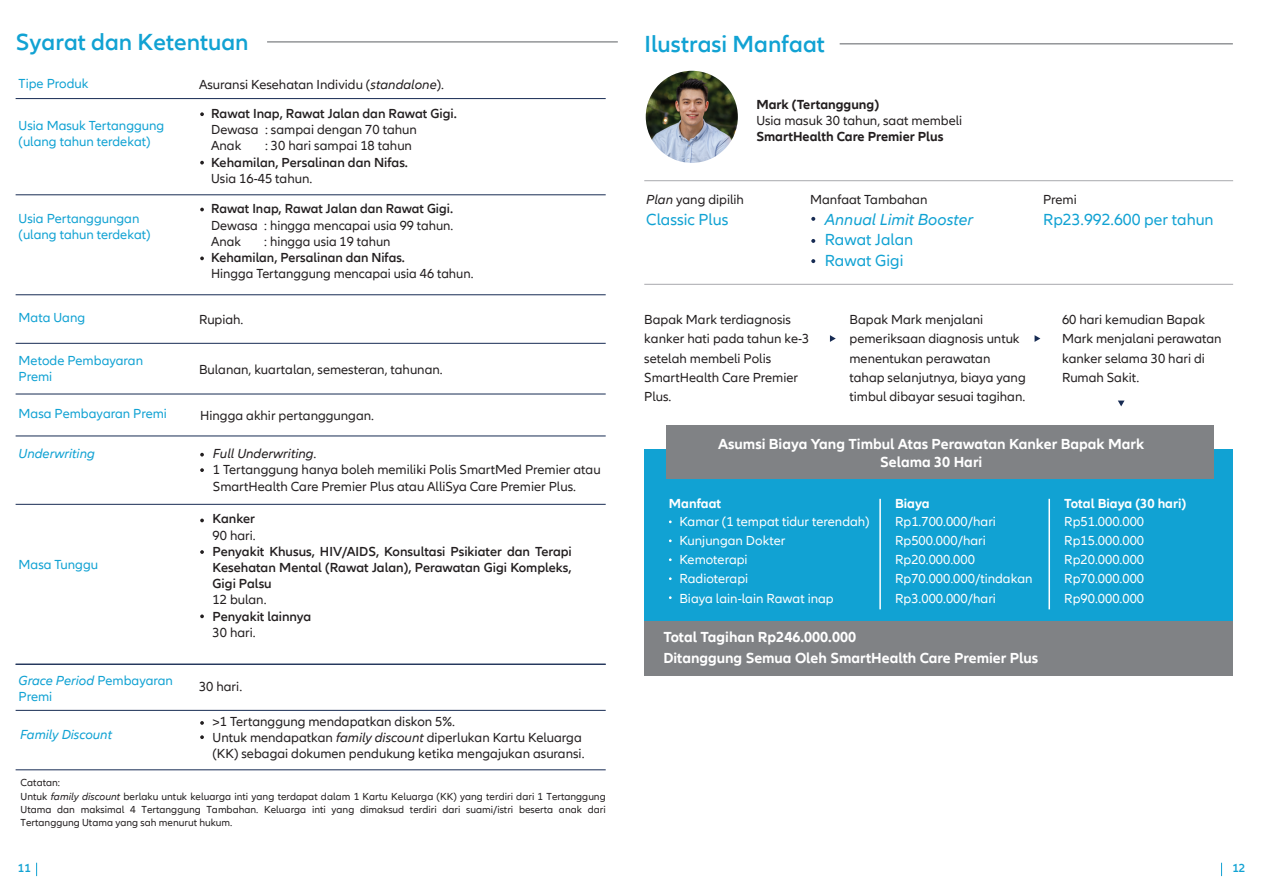
<style>
.page{position:relative;width:1263px;height:893px;background:#fff}
.page>*{position:absolute;margin:0;border:0;box-sizing:border-box;transform-origin:0 0}
.t1{font:600 24px "Allianz Neo";color:#11a2d3}
.t2{font:16.5px/20.4px "Allianz Neo";color:#11a2d3}
.t3{font:italic 16.5px "Allianz Neo";color:#11a2d3}
.t4{font:700 15px/18px "Allianz Neo";color:#fff;text-align:center}
.t5{font:13.5px/19.2px "Allianz Neo";color:#231f20}
.t6{font:600 13.5px/16.2px "Allianz Neo";color:#231f20;text-align:justify}
.t7{font:13.5px/19.2px "Allianz Neo";color:#fff}
.t8{font:13.5px/16.2px "Allianz Neo";color:#11a2d3}
.t9{font:700 13.5px "Allianz Neo";color:#231f20}
.t10{font:700 13.5px "Allianz Neo";color:#fff}
.t11{font:italic 13.5px "Allianz Neo";color:#11a2d3}
.t12{font:600 12px "Allianz Neo";color:#11a2d3}
.t13{font:10.5px/13.2px "Allianz Neo";color:#231f20}
.s1{font-style:italic}
</style>
<div class="page">
<hr style="left:267px;top:41px;width:351px;height:2px;background:#939598">
<hr style="left:16px;top:98px;width:590px;height:1px;background:#172b53">
<svg style="left:200px;top:112px;width:4px;height:4px"></svg>
<svg style="left:200px;top:161px;width:4px;height:3px"></svg>
<svg style="left:200px;top:519px;width:4px;height:3px"></svg>
<svg style="left:200px;top:453px;width:4px;height:3px"></svg>
<svg style="left:200px;top:468px;width:4px;height:4px"></svg>
<svg style="left:200px;top:550px;width:4px;height:4px"></svg>
<svg style="left:200px;top:614px;width:4px;height:4px"></svg>
<svg style="left:200px;top:721px;width:4px;height:4px"></svg>
<svg style="left:200px;top:735px;width:4px;height:4px"></svg>
<hr style="left:16px;top:194px;width:590px;height:1px;background:#172b53">
<hr style="left:16px;top:294px;width:590px;height:1px;background:#172b53">
<hr style="left:16px;top:343px;width:590px;height:1px;background:#172b53">
<hr style="left:16px;top:394px;width:590px;height:1px;background:#172b53">
<hr style="left:16px;top:436px;width:590px;height:1px;background:#172b53">
<hr style="left:16px;top:664px;width:590px;height:1px;background:#172b53">
<hr style="left:16px;top:769px;width:590px;height:1px;background:#172b53">
<hr style="left:16px;top:710px;width:590px;height:1px;background:#172b53">
<hr style="left:16px;top:504px;width:590px;height:1px;background:#172b53">
<svg style="left:200px;top:208px;width:4px;height:3px"></svg>
<svg style="left:200px;top:257px;width:4px;height:3px"></svg>
<hr style="left:840px;top:43px;width:393px;height:2px;background:#939598">
<img style="left:646px;top:71px;width:92px;height:92px;border-radius:46px">
<div style="left:644px;top:449px;width:589px;height:172px;background:#11a2d3"></div>
<div style="left:644px;top:622px;width:589px;height:54px;background:#808285"></div>
<div style="left:666px;top:425px;width:548px;height:53px;background:#808285"></div>
<hr style="left:879px;top:499px;width:2px;height:110px;background:#fff">
<hr style="left:1048px;top:499px;width:2px;height:110px;background:#fff">
<hr style="left:644px;top:180px;width:589px;height:1px;background:#a8a9ad">
<hr style="left:644px;top:284px;width:589px;height:1px;background:#a8a9ad">
<svg style="left:830px;top:335px;width:6px;height:7px"></svg>
<svg style="left:1034px;top:335px;width:6px;height:7px"></svg>
<svg style="left:1118px;top:401px;width:6px;height:5px"></svg>
<svg style="left:811px;top:217px;width:4px;height:4px"></svg>
<svg style="left:811px;top:239px;width:4px;height:4px"></svg>
<svg style="left:811px;top:259px;width:4px;height:4px"></svg>
<svg style="left:36px;top:863px;width:1px;height:13px"></svg>
<svg style="left:1221px;top:863px;width:1px;height:13px"></svg>
<h1 class="t1" style="left:16px;top:28px;width:234px">Syarat dan Ketentuan</h1>
<p class="t8" style="left:19px;top:75px;width:71px">Tipe Produk</p>
<p class="t5" style="left:199px;top:75px;width:247px">Asuransi Kesehatan Individu (<span class="s1">standalone</span>).</p>
<p class="t8" style="left:19px;top:118px;width:147px">Usia Masuk Tertanggung (ulang tahun terdekat)</p>
<p class="t6" style="left:211px;top:106px;width:247px">Rawat Inap, Rawat Jalan dan Rawat Gigi.</p>
<p class="t5" style="left:211px;top:122px;width:207px;line-height:16.2px">Dewasa : sampai dengan 70 tahun<br>Anak</p>
<p class="t5" style="left:265px;top:137px;width:148px">: 30 hari sampai 18 tahun</p>
<p class="t6" style="left:211px;top:154px;width:198px">Kehamilan, Persalinan dan Nifas.</p>
<p class="t5" style="left:211px;top:169px;width:103px">Usia 16-45 tahun.</p>
<p class="t6" style="left:211px;top:201px;width:243px">Rawat Inap, Rawat Jalan dan Rawat Gigi.</p>
<p class="t5" style="left:211px;top:217px;width:244px;line-height:16.2px">Dewasa : hingga mencapai usia 99 tahun.<br>Anak</p>
<p class="t8" style="left:19px;top:210px;width:133px">Usia Pertanggungan (ulang tahun terdekat)</p>
<p class="t5" style="left:264px;top:232px;width:128px">: hingga usia 19 tahun</p>
<p class="t6" style="left:211px;top:250px;width:195px">Kehamilan, Persalinan dan Nifas.</p>
<p class="t5" style="left:211px;top:264px;width:264px">Hingga Tertanggung mencapai usia 46 tahun.</p>
<p class="t8" style="left:19px;top:310px;width:68px">Mata Uang</p>
<p class="t5" style="left:199px;top:310px;width:46px">Rupiah.</p>
<p class="t5" style="left:199px;top:360px;width:245px">Bulanan, kuartalan, semesteran, tahunan.</p>
<p class="t8" style="left:19px;top:405px;width:150px">Masa Pembayaran Premi</p>
<p class="t5" style="left:200px;top:406px;width:175px">Hingga akhir pertanggungan.</p>
<p class="t5" style="left:213px;top:446px;width:389px;line-height:16.2px"><span class="s1">Full Underwriting</span>.<br>1 Tertanggung hanya boleh memiliki Polis SmartMed Premier atau<br>SmartHealth Care Premier Plus atau AlliSya Care Premier Plus.</p>
<p class="t8" style="left:19px;top:352px;width:126px">Metode Pembayaran<br>Premi</p>
<p class="t11" style="left:19px;top:445px;width:78px">Underwriting</p>
<p class="t8" style="left:19px;top:557px;width:81px">Masa Tunggu</p>
<p class="t6" style="left:213px;top:511px;width:44px">Kanker</p>
<p class="t5" style="left:213px;top:526px;width:45px">90 hari.</p>
<p class="t6" style="left:213px;top:543px;width:361px">Penyakit Khusus, HIV/AIDS, Konsultasi Psikiater dan Terapi Kesehatan Mental (Rawat Jalan), Perawatan Gigi Kompleks, Gigi Palsu</p>
<p class="t5" style="left:213px;top:591px;width:55px">12 bulan.</p>
<p class="t6" style="left:213px;top:608px;width:100px">Penyakit lainnya</p>
<p class="t5" style="left:213px;top:623px;width:45px">30 hari.</p>
<p class="t8" style="left:19px;top:672px;width:156px"><span class="s1">Grace Period</span> Pembayaran<br>Premi</p>
<p class="t5" style="left:199px;top:677px;width:45px">30 hari.</p>
<p class="t5" style="left:213px;top:714px;width:373px;line-height:16.2px">&gt;1 Tertanggung mendapatkan diskon 5%.<br>Untuk mendapatkan <span class="s1">family discount</span> diperlukan Kartu Keluarga (KK) sebagai dokumen pendukung ketika mengajukan asuransi.</p>
<p class="t11" style="left:20px;top:727px;width:93px">Family Discount</p>
<p class="t13" style="left:21px;top:777px;width:587px">Catatan:<br>Untuk <span class="s1">family discount</span> berlaku untuk keluarga inti yang terdapat dalam 1 Kartu Keluarga (KK) yang terdiri dari 1 Tertanggung Utama dan maksimal 4 Tertanggung Tambahan. Keluarga inti yang dimaksud terdiri dari suami/istri beserta anak dari Tertanggung Utama yang sah menurut hukum.</p>
<h1 class="t1" style="left:644px;top:30px;width:182px">Ilustrasi Manfaat</h1>
<p class="t9" style="left:756px;top:97px;width:124px">Mark (Tertanggung)</p>
<p class="t5" style="left:756px;top:111px;width:207px">Usia masuk 30 tahun, saat membeli</p>
<p class="t9" style="left:756px;top:129px;width:189px">SmartHealth Care Premier Plus</p>
<p class="t5" style="left:646px;top:190px;width:99px"><span class="s1">Plan</span> yang dipilih</p>
<p class="t2" style="left:646px;top:210px;width:84px">Classic Plus</p>
<p class="t5" style="left:810px;top:190px;width:119px">Manfaat Tambahan</p>
<p class="t3" style="left:825px;top:210px;width:150px">Annual Limit Booster</p>
<p class="t2" style="left:825px;top:230px;width:90px">Rawat Jalan<br>Rawat Gigi</p>
<p class="t5" style="left:1043px;top:190px;width:35px">Premi</p>
<p class="t2" style="left:1043px;top:209px;width:172px">Rp23.992.600 per tahun</p>
<p class="t5" style="left:849px;top:310px;width:178px">Bapak Mark menjalani pemeriksaan diagnosis untuk menentukan perawatan tahap selanjutnya, biaya yang timbul dibayar sesuai tagihan.</p>
<p class="t5" style="left:644px;top:310px;width:167px">Bapak Mark terdiagnosis kanker hati pada tahun ke-3 setelah membeli Polis<br>SmartHealth Care Premier<br>Plus.</p>
<p class="t5" style="left:1062px;top:310px;width:161px">60 hari kemudian Bapak<br>Mark menjalani perawatan kanker selama 30 hari di<br>Rumah Sakit.</p>
<p class="t4" style="left:718px;top:436px;width:428px">Asumsi Biaya Yang Timbul Atas Perawatan Kanker Bapak Mark<br>Selama 30 Hari</p>
<p class="t10" style="left:669px;top:496px;width:54px">Manfaat</p>
<p class="t10" style="left:895px;top:496px;width:36px">Biaya</p>
<p class="t7" style="left:679px;top:512px;width:192px">Kamar (1 tempat tidur terendah)<br>Kunjungan Dokter<br>Kemoterapi<br>Radioterapi<br>Biaya lain-lain Rawat inap</p>
<p class="t7" style="left:895px;top:512px;width:139px">Rp1.700.000/hari<br>Rp500.000/hari<br>Rp20.000.000<br>Rp70.000.000/tindakan<br>Rp3.000.000/hari</p>
<p class="t4" style="left:663px;top:627px;width:376px;line-height:21px;text-align:left">Total Tagihan Rp246.000.000<br>Ditanggung Semua Oleh SmartHealth Care Premier Plus</p>
<p class="t10" style="left:1064px;top:496px;width:124px">Total Biaya (30 hari)</p>
<p class="t7" style="left:1064px;top:512px;width:81px;text-align:justify">Rp51.000.000<br>Rp15.000.000<br>Rp20.000.000<br>Rp70.000.000<br>Rp90.000.000</p>
<p class="t12" style="left:18px;top:861px;width:14px">11</p>
<p class="t12" style="left:1232px;top:861px;width:14px">12</p>
</div>
